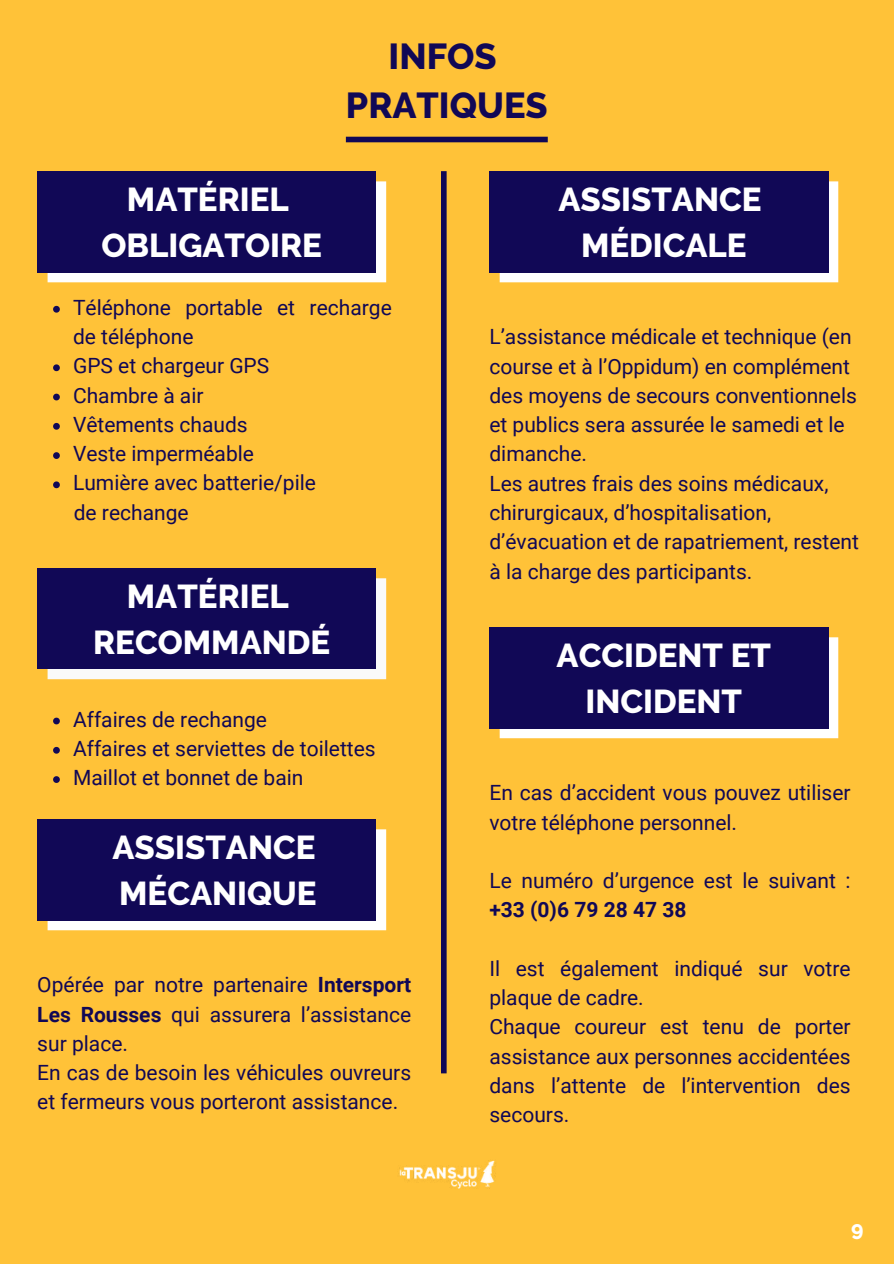
<style>
.page{position:relative;width:894px;height:1264px;background:#fff}
.page>*{position:absolute;margin:0;border:0;box-sizing:border-box;transform-origin:0 0}
.t1{font:800 36px/49.5px "Raleway";color:#110856;text-align:center}
.t2{font:800 33px/46.2px "Raleway";color:#fff;text-align:center}
.t3{font:21px/29.2px "Roboto";color:#110856}
.t4{font:700 21px "Roboto";color:#110856}
.t5{font:800 21px "Raleway";color:#fff}
.s1{font-weight:700}
</style>
<div class="page">
<div style="left:0;top:0;width:893px;height:1263px;background:#ffc238"></div>
<div style="left:346px;top:137px;width:201px;height:5px;background:#110856"></div>
<img style="left:398px;top:1160px;width:98px;height:29px">
<div style="left:48px;top:578px;width:338px;height:101px;background:#fafafa"></div>
<div style="left:37px;top:568px;width:339px;height:101px;background:#110856"></div>
<div style="left:441px;top:171px;width:5px;height:902px;background:#110856"></div>
<svg style="left:53px;top:717px;width:7px;height:7px"></svg>
<svg style="left:53px;top:747px;width:7px;height:6px"></svg>
<svg style="left:53px;top:776px;width:7px;height:7px"></svg>
<svg style="left:48px;top:181px;width:338px;height:101px;background:#ececf1"></svg>
<div style="left:37px;top:171px;width:339px;height:101px;background:#110856"></div>
<svg style="left:53px;top:306px;width:7px;height:6px"></svg>
<svg style="left:53px;top:364px;width:7px;height:7px"></svg>
<svg style="left:53px;top:393px;width:7px;height:7px"></svg>
<svg style="left:53px;top:423px;width:7px;height:6px"></svg>
<svg style="left:53px;top:452px;width:7px;height:7px"></svg>
<svg style="left:53px;top:481px;width:7px;height:7px"></svg>
<svg style="left:48px;top:829px;width:338px;height:101px;background:#ececf1"></svg>
<div style="left:37px;top:819px;width:339px;height:101px;background:#110856"></div>
<svg style="left:499px;top:181px;width:339px;height:101px;background:#e3e2ea"></svg>
<div style="left:489px;top:171px;width:338px;height:101px;background:#110856"></div>
<svg style="left:499px;top:637px;width:339px;height:101px;background:#e3e2ea"></svg>
<div style="left:489px;top:627px;width:338px;height:101px;background:#110856"></div>
<h2 class="t2" style="left:101px;top:176px;width:222px">MATÉRIEL<br>OBLIGATOIRE</h2>
<h1 class="t1" style="left:346px;top:31px;width:203px">INFOS<br>PRATIQUES</h1>
<h2 class="t2" style="left:558px;top:176px;width:204px">ASSISTANCE<br>MÉDICALE</h2>
<p class="t3" style="left:73px;top:293px;width:320px">Téléphone portable et recharge de téléphone<br>GPS et chargeur GPS<br>Chambre à air<br>Vêtements chauds<br>Veste imperméable<br>Lumière avec batterie/pile<br>de rechange</p>
<h2 class="t2" style="left:93px;top:573px;width:238px">MATÉRIEL<br>RECOMMANDÉ</h2>
<p class="t3" style="left:73px;top:705px;width:304px">Affaires de rechange<br>Affaires et serviettes de toilettes<br>Maillot et bonnet de bain</p>
<h2 class="t2" style="left:112px;top:824px;width:206px;text-align:left">ASSISTANCE<br>MÉCANIQUE</h2>
<p class="t3" style="left:37px;top:970px;width:375px">Opérée par notre partenaire <span class="s1">Intersport Les Rousses</span> qui assurera l’assistance sur place.<br>En cas de besoin les véhicules ouvreurs et fermeurs vous porteront assistance.</p>
<p class="t3" style="left:489px;top:322px;width:371px">L’assistance médicale et technique (en course et à l’Oppidum) en complément des moyens de secours conventionnels et publics sera assurée le samedi et le dimanche.<br>Les autres frais des soins médicaux, chirurgicaux, d’hospitalisation, d’évacuation et de rapatriement, restent à la charge des participants.</p>
<h2 class="t2" style="left:556px;top:632px;width:216px">ACCIDENT ET<br>INCIDENT</h2>
<p class="t3" style="left:489px;top:778px;width:362px">En cas d’accident vous pouvez utiliser votre téléphone personnel.</p>
<p class="t3" style="left:489px;top:866px;width:362px">Le numéro d’urgence est le suivant :</p>
<p class="t4" style="left:489px;top:897px;width:198px">+33 (0)6 79 28 47 38</p>
<p class="t3" style="left:489px;top:954px;width:362px">Il est également indiqué sur votre plaque de cadre.<br>Chaque coureur est tenu de porter assistance aux personnes accidentées dans l’attente de l’intervention des secours.</p>
<p class="t5" style="left:850px;top:1215px;width:14px">9</p>
</div>
